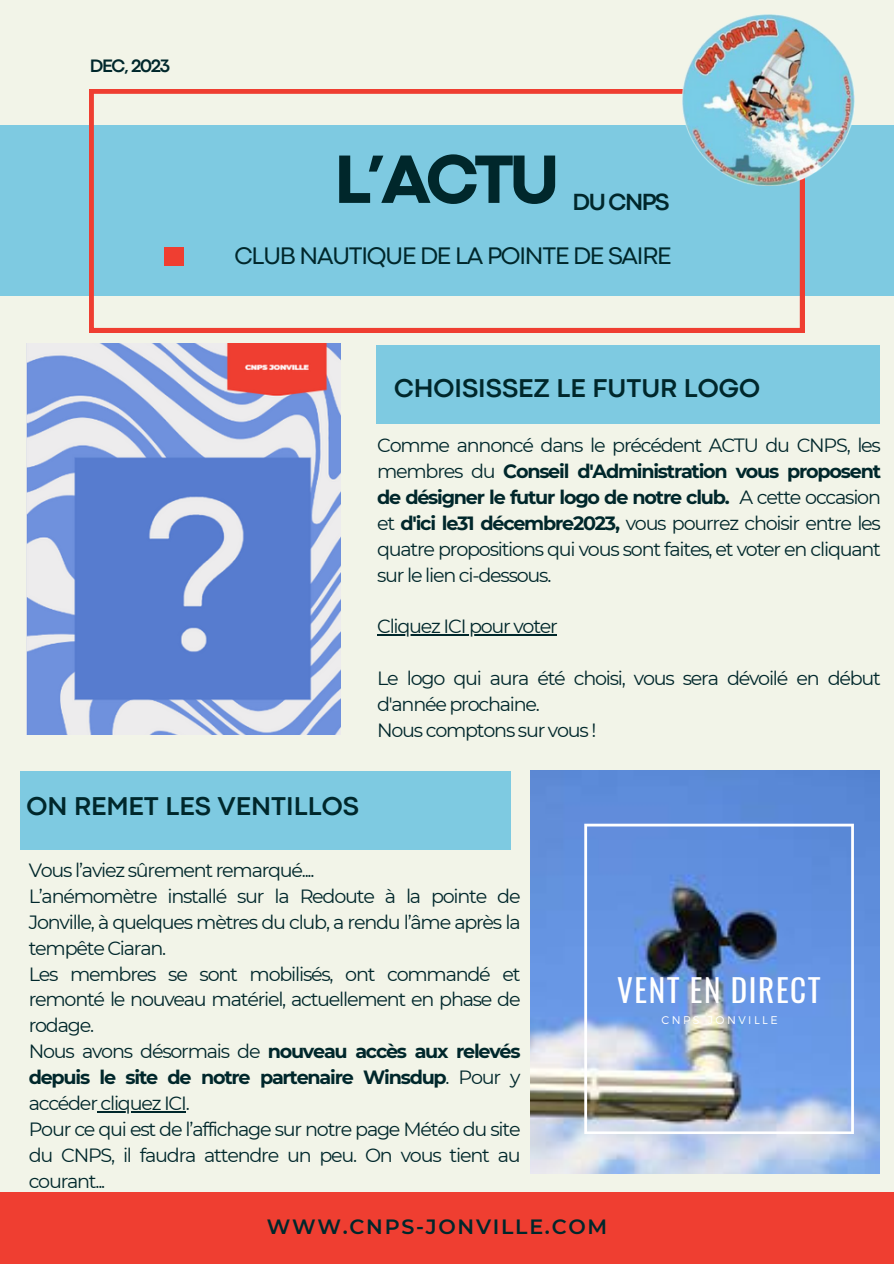
<style>
.page{position:relative;width:894px;height:1264px;background:#fff}
.page>*{position:absolute;margin:0;border:0;box-sizing:border-box;transform-origin:0 0}
.t1{font:800 71.25px "Codec Pro";color:#00272b}
.t2{font:31.2px "Oswald";letter-spacing:.05em;color:#fff}
.t3{font:700 26.85px "Codec Pro";color:#00272b}
.t4{font:24.9px "Codec Pro";letter-spacing:-.05em;color:#00272b}
.t5{font:700 24.45px "Codec Pro";letter-spacing:-.065em;color:#00272b}
.t6{font:600 20.7px "Montserrat";letter-spacing:.085em;color:#00272b}
.t7{font:19.2px/25.8px "Montserrat";letter-spacing:-.065em;color:#00272b;text-align:justify}
.t8{font:700 19.2px/25.8px "Montserrat";letter-spacing:-.065em;color:#00272b;text-align:justify}
.t9{font:700 18.75px "Codec Pro";letter-spacing:-.065em;color:#00272b}
.t10{font:300 11.1px "Montserrat";letter-spacing:.22em;color:#fff}
.s1{font-weight:700}
.s2{font-weight:400}
</style>
<div class="page">
<div style="left:0;top:0;width:893px;height:1263px;background:#f2f4e8"></div>
<div style="left:0;top:125px;width:893px;height:171px;background:#7ecae1"></div>
<svg style="left:89px;top:89px;width:715px;height:243px"></svg>
<div style="left:376px;top:345px;width:503px;height:78px;background:#7ecae1"></div>
<div style="left:0;top:1192px;width:893px;height:71px;background:#ef3e31"></div>
<div style="left:165px;top:247px;width:19px;height:19px;background:#ef3e31"></div>
<img style="left:681px;top:14px;width:173px;height:171px">
<div style="left:20px;top:770px;width:490px;height:79px;background:#7ecae1"></div>
<img style="left:530px;top:770px;width:349px;height:403px">
<hr style="left:377px;top:634px;width:179px;height:1px;background:#00272b">
<hr style="left:97px;top:1111px;width:89px;height:1px;background:#00272b">
<img style="left:584px;top:823px;width:269px;height:311px">
<img style="left:26px;top:344px;width:314px;height:390px">
<h1 class="t9" style="left:90px;top:60px;width:82px">DEC, 2023</h1>
<p class="t1" style="left:334px;top:154px;width:226px">L’ACTU</p>
<p class="t5" style="left:572px;top:194px;width:98px">DU CNPS</p>
<p class="t4" style="left:234px;top:247px;width:438px">CLUB NAUTIQUE DE LA POINTE DE SAIRE</p>
<p class="t3" style="left:394px;top:378px;width:367px">CHOISISSEZ LE FUTUR LOGO</p>
<h2 class="t7" style="left:377px;top:432px;width:505px">Comme annoncé dans le précédent ACTU du CNPS, les membres du <span class="s1">Conseil d'Administration vous proposent de désigner le futur logo de notre club.</span> A cette occasion et <span class="s1">d'ici le31 décembre2023,</span> vous pourrez choisir entre les quatre propositions qui vous sont faites, et voter en cliquant sur le lien ci-dessous.</h2>
<h3 class="t7" style="left:377px;top:613px;width:182px">Cliquez ICI pour voter</h3>
<h4 class="t7" style="left:377px;top:665px;width:505px">Le logo qui aura été choisi, vous sera dévoilé en début d'année prochaine.</h4>
<p class="t7" style="left:377px;top:717px;width:221px">Nous comptons sur vous !</p>
<h3 class="t3" style="left:26px;top:796px;width:334px">ON REMET LES VENTILLOS</h3>
<h3 class="t7" style="left:29px;top:857px;width:287px">Vous l’aviez sûrement remarqué....</h3>
<p class="t7" style="left:29px;top:883px;width:493px">L’anémomètre installé sur la Redoute à la pointe de Jonville, à quelques mètres du club, a rendu l’âme après la tempête Ciaran.</p>
<p class="t7" style="left:29px;top:960px;width:493px">Les membres se sont mobilisés, ont commandé et remonté le nouveau matériel, actuellement en phase de rodage.</p>
<p class="t8" style="left:29px;top:1038px;width:493px"><span class="s2">Nous avons désormais de</span> nouveau accès aux relevés depuis le site de notre partenaire Winsdup<span class="s2">. Pour y accéder cliquez ICI.</span></p>
<p class="t7" style="left:29px;top:1115px;width:493px">Pour ce qui est de l’affichage sur notre page Météo du site du CNPS, il faudra attendre un peu. On vous tient au courant...</p>
<p class="t2" style="left:617px;top:965px;width:205px">VENT EN DIRECT</p>
<p class="t10" style="left:661px;top:1013px;width:118px">CNPS JONVILLE</p>
<p class="t6" style="left:267px;top:1214px;width:342px">WWW.CNPS-JONVILLE.COM</p>
</div>
